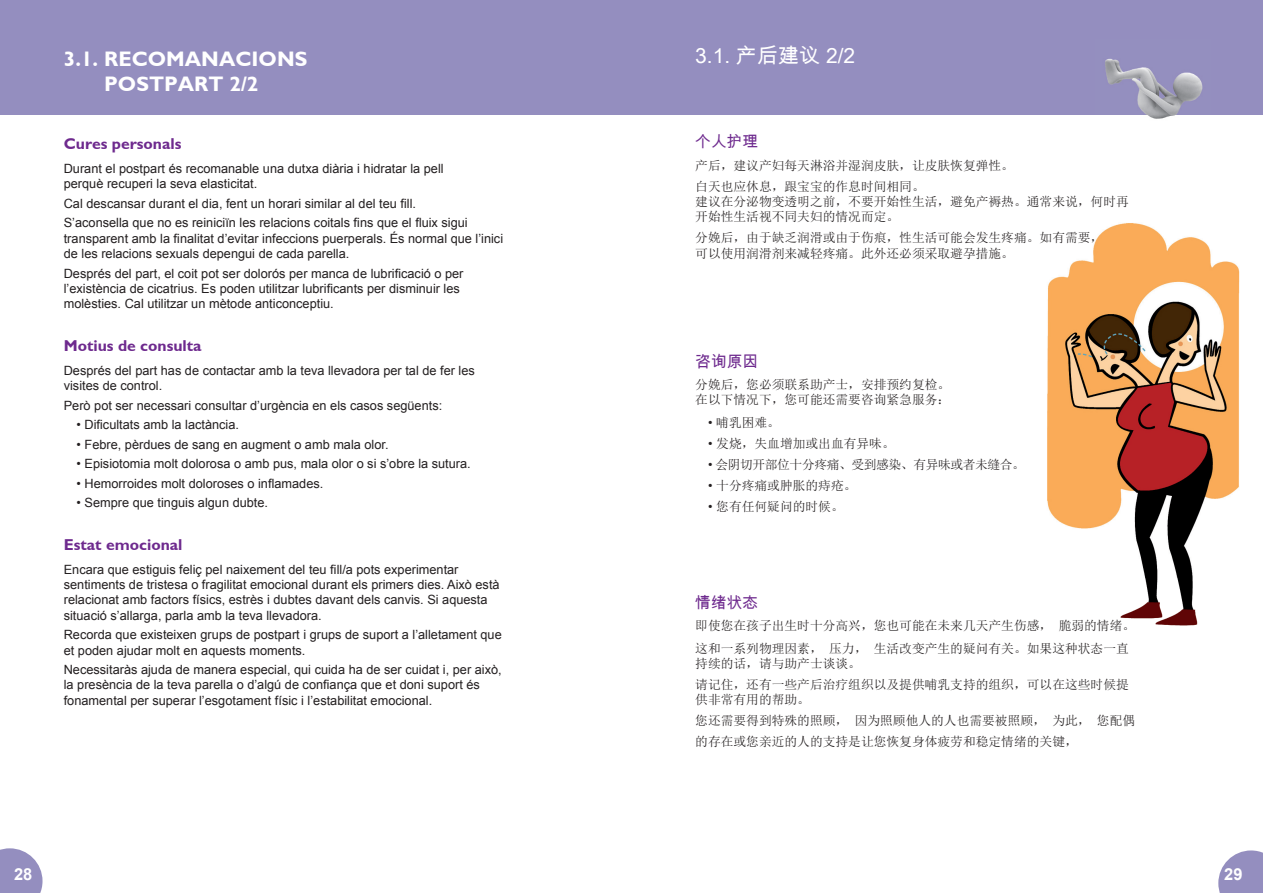
<style>
.page{position:relative;width:1263px;height:893px;background:#fff}
.page>*{position:absolute;margin:0;border:0;box-sizing:border-box;transform-origin:0 0}
.t1{font:700 21px/25.2px "Gill Sans";color:#fff;text-align:center}
.t2{font:21px "Arial Unicode MS";color:#fff}
.t3{font:700 16.5px "Arial";color:#fff}
.t4{font:700 15.75px "Gill Sans";color:#6e2a8e}
.t5{font:15.75px "Arial Unicode MS";color:#6e2a8e}
.t6{font:12.75px/15.3px "Arial";color:#231f20}
.t7{font:12.75px/21px "Sim Sun";color:#231f20}
.t8{font:12.75px "Sim Sun";letter-spacing:-.03em;color:#231f20}
.s1{font-family:"Arial"}
</style>
<div class="page">
<div style="left:0;top:0;width:631px;height:115px;background:#948ebf"></div>
<div style="left:631px;top:0;width:632px;height:115px;background:#948ebf"></div>
<svg style="left:0;top:848px;width:43px;height:45px;background:#a39ec8"></svg>
<svg style="left:1218px;top:850px;width:45px;height:43px;background:#a39ec8"></svg>
<img style="left:1105px;top:58px;width:98px;height:61px">
<img style="left:1047px;top:223px;width:193px;height:403px">
<h1 class="t1" style="left:64px;top:46px;width:245px">3.1. RECOMANACIONS<br>POSTPART 2/2</h1>
<p class="t4" style="left:64px;top:135px;width:119px">Cures personals</p>
<p class="t6" style="left:64px;top:161px;width:381px">Durant el postpart és recomanable una dutxa diària i hidratar la pell perquè recuperi la seva elasticitat.</p>
<p class="t6" style="left:64px;top:194px;width:405px;line-height:19.5px">Cal descansar durant el dia, fent un horari similar al del teu fill.<br>S’aconsella que no es reiniciïn les relacions coitals fins que el fluix sigui</p>
<p class="t6" style="left:64px;top:231px;width:441px">transparent amb la finalitat d’evitar infeccions puerperals. És normal que l’inici de les relacions sexuals depengui de cada parella.</p>
<p class="t6" style="left:64px;top:266px;width:401px">Després del part, el coit pot ser dolorós per manca de lubrificació o per l’existència de cicatrius. Es poden utilitzar lubrificants per disminuir les molèsties. Cal utilitzar un mètode anticonceptiu.</p>
<p class="t4" style="left:64px;top:336px;width:139px">Motius de consulta</p>
<p class="t6" style="left:64px;top:363px;width:413px">Després del part has de contactar amb la teva llevadora per tal de fer les visites de control.</p>
<p class="t6" style="left:64px;top:398px;width:380px">Però pot ser necessari consultar d’urgència en els casos següents:</p>
<p class="t6" style="left:77px;top:417px;width:164px">• Dificultats amb la lactància.</p>
<p class="t6" style="left:77px;top:437px;width:314px">• Febre, pèrdues de sang en augment o amb mala olor.</p>
<p class="t6" style="left:77px;top:456px;width:396px">• Episiotomia molt dolorosa o amb pus, mala olor o si s’obre la sutura.</p>
<p class="t6" style="left:77px;top:476px;width:248px">• Hemorroides molt doloroses o inflamades.</p>
<p class="t6" style="left:77px;top:495px;width:193px">• Sempre que tinguis algun dubte.</p>
<p class="t4" style="left:64px;top:535px;width:120px">Estat emocional</p>
<p class="t6" style="left:64px;top:562px;width:437px">Encara que estiguis feliç pel naixement del teu fill/a pots experimentar sentiments de tristesa o fragilitat emocional durant els primers dies. Això està relacionat amb factors físics, estrès i dubtes davant dels canvis. Si aquesta situació s’allarga, parla amb la teva llevadora.</p>
<p class="t6" style="left:64px;top:627px;width:439px">Recorda que existeixen grups de postpart i grups de suport a l’alletament que et poden ajudar molt en aquests moments.</p>
<p class="t6" style="left:64px;top:662px;width:439px">Necessitaràs ajuda de manera especial, qui cuida ha de ser cuidat i, per això, la presència de la teva parella o d’algú de confiança que et doni suport és fonamental per superar l’esgotament físic i l’estabilitat emocional.</p>
<h1 class="t2" style="left:695px;top:41px;width:161px">3.1. 产后建议 2/2</h1>
<p class="t5" style="left:695px;top:130px;width:80px">个人护理　</p>
<p class="t7" style="left:695px;top:155px;width:320px">产后，建议产妇每天淋浴并湿润皮肤，让皮肤恢复弹性。白天也应休息，跟宝宝的作息时间相同。</p>
<p class="t7" style="left:695px;top:194px;width:435px;line-height:15.3px">建议在分泌物变透明之前，不要开始性生活，避免产褥热。通常来说，何时再开始性生活视不同夫妇的情况而定。</p>
<p class="t7" style="left:695px;top:230px;width:409px;line-height:15.3px">分娩后，由于缺乏润滑或由于伤痕，性生活可能会发生疼痛。如有需要，可以使用润滑剂来减轻疼痛。此外还必须采取避孕措施。</p>
<p class="t5" style="left:695px;top:350px;width:64px">咨询原因</p>
<p class="t7" style="left:695px;top:377px;width:256px;line-height:15.3px">分娩后，您必须联系助产士，安排预约复检。在以下情况下，您可能还需要咨询紧急服务：</p>
<p class="t7" style="left:708px;top:412px;width:73px"><span class="s1">•</span> 哺乳困难。</p>
<p class="t7" style="left:708px;top:433px;width:188px"><span class="s1">•</span> 发烧，失血增加或出血有异味。</p>
<p class="t8" style="left:708px;top:458px;width:318px"><span class="s1">•</span> 会阴切开部位十分疼痛、受到感染、有异味或者未缝合。</p>
<p class="t7" style="left:708px;top:475px;width:150px"><span class="s1">•</span> 十分疼痛或肿胀的痔疮。</p>
<p class="t7" style="left:708px;top:496px;width:137px"><span class="s1">•</span> 您有任何疑问的时候。</p>
<p class="t5" style="left:695px;top:591px;width:64px">情绪状态</p>
<p class="t7" style="left:695px;top:614px;width:441px;line-height:22.5px">即使您在孩子出生时十分高兴，您也可能在未来几天产生伤感， 脆弱的情绪。这和一系列物理因素， 压力， 生活改变产生的疑问有关。如果这种状态一直</p>
<p class="t7" style="left:695px;top:653px;width:435px">持续的话，请与助产士谈谈。<br>请记住，还有一些产后治疗组织以及提供哺乳支持的组织，可以在这些时候提</p>
<p class="t7" style="left:695px;top:689px;width:441px">供非常有用的帮助。<br>您还需要得到特殊的照顾， 因为照顾他人的人也需要被照顾， 为此， 您配偶的存在或您亲近的人的支持是让您恢复身体疲劳和稳定情绪的关键，</p>
<p class="t3" style="left:14px;top:863px;width:20px">28</p>
<p class="t3" style="left:1224px;top:863px;width:20px">29</p>
</div>
